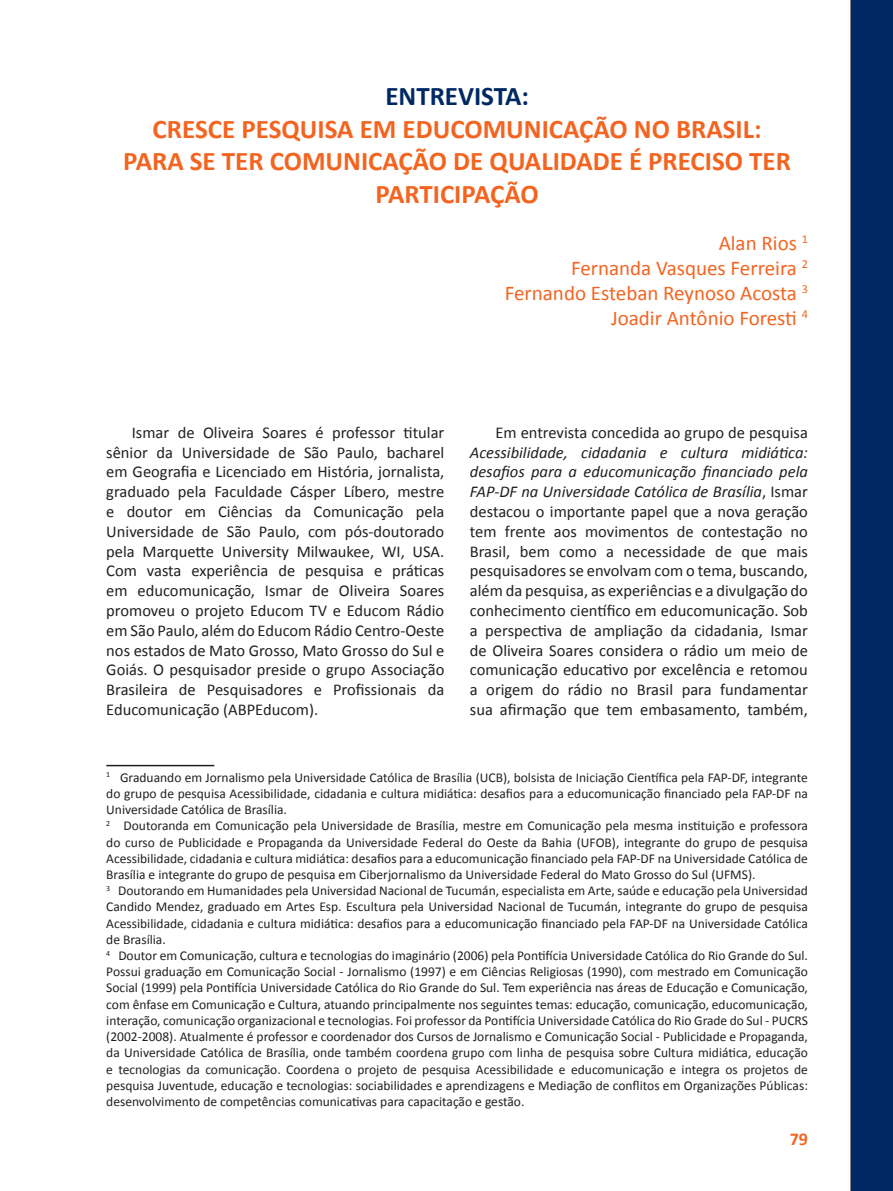
<style>
.page{position:relative;width:893px;height:1191px;background:#fff}
.page>*{position:absolute;margin:0;border:0;box-sizing:border-box;transform-origin:0 0}
.t1{font:700 27px/32.4px "Calibri";color:#f36421;text-align:center}
.t2{font:700 27px "Calibri";color:#002964}
.t3{font:21px/25.2px "Calibri";color:#f36421;text-align:right}
.t4{font:700 18px "Calibri";color:#f36421}
.t5{font:16.5px/19.8px "Calibri";color:#231f20;text-align:justify}
.t6{font:13.5px/16.2px "Calibri";color:#231f20}
.s1{font-style:italic}
</style>
<div class="page">
<div style="left:850px;top:0;width:43px;height:1191px;background:#002964"></div>
<hr style="left:106px;top:765px;width:108px;height:1px;background:#231f20">
<h1 class="t2" style="left:385px;top:79px;width:145px">ENTREVISTA:</h1>
<h1 class="t1" style="left:123px;top:113px;width:669px">CRESCE PESQUISA EM EDUCOMUNICAÇÃO NO BRASIL:<br>PARA SE TER COMUNICAÇÃO DE QUALIDADE É PRECISO TER<br>PARTICIPAÇÃO</h1>
<h2 class="t3" style="left:505px;top:230px;width:305px">Alan Rios <sup>1<br></sup>Fernanda Vasques Ferreira <sup>2<br></sup>Fernando Esteban Reynoso Acosta <sup>3<br></sup>Joadir Antônio Foresti <sup>4</sup></h2>
<p class="t5" style="left:106px;top:422px;width:340px;text-indent:26px">Ismar de Oliveira Soares é professor titular sênior da Universidade de São Paulo, bacharel em Geografia e Licenciado em História, jornalista, graduado pela Faculdade Cásper Líbero, mestre e doutor em Ciências da Comunicação pela Universidade de São Paulo, com pós-doutorado pela Marquette University Milwaukee, WI, USA.<br>Com vasta experiência de pesquisa e práticas em educomunicação, Ismar de Oliveira Soares promoveu o projeto Educom TV e Educom Rádio em São Paulo, além do Educom Rádio Centro-Oeste nos estados de Mato Grosso, Mato Grosso do Sul e Goiás. O pesquisador preside o grupo Associação Brasileira de Pesquisadores e Profissionais da Educomunicação (ABPEducom).</p>
<p class="t5" style="left:495px;top:422px;width:314px">Em entrevista concedida ao grupo de pesquisa</p>
<p class="t5" style="left:470px;top:442px;width:340px"><span class="s1">Acessibilidade, cidadania e cultura midiática: desafios para a educomunicação financiado pela FAP-DF na Universidade Católica de Brasília</span>, Ismar destacou o importante papel que a nova geração tem frente aos movimentos de contestação no Brasil, bem como a necessidade de que mais pesquisadores se envolvam com o tema, buscando, além da pesquisa, as experiências e a divulgação do conhecimento científico em educomunicação. Sob a perspectiva de ampliação da cidadania, Ismar de Oliveira Soares considera o rádio um meio de comunicação educativo por excelência e retomou a origem do rádio no Brasil para fundamentar sua afirmação que tem embasamento, também,</p>
<p class="t6" style="left:106px;top:769px;width:703px"><sup>1</sup> Graduando em Jornalismo pela Universidade Católica de Brasília (UCB), bolsista de Iniciação Científica pela FAP-DF, integrante do grupo de pesquisa Acessibilidade, cidadania e cultura midiática: desafios para a educomunicação financiado pela FAP-DF na Universidade Católica de Brasília.<br><sup>2</sup> Doutoranda em Comunicação pela Universidade de Brasília, mestre em Comunicação pela mesma instituição e professora do curso de Publicidade e Propaganda da Universidade Federal do Oeste da Bahia (UFOB), integrante do grupo de pesquisa Acessibilidade, cidadania e cultura midiática: desafios para a educomunicação financiado pela FAP-DF na Universidade Católica de Brasília e integrante do grupo de pesquisa em Ciberjornalismo da Universidade Federal do Mato Grosso do Sul (UFMS).<br><sup>3</sup> Doutorando em Humanidades pela Universidad Nacional de Tucumán, especialista em Arte, saúde e educação pela Universidad Candido Mendez, graduado em Artes Esp. Escultura pela Universidad Nacional de Tucumán, integrante do grupo de pesquisa Acessibilidade, cidadania e cultura midiática: desafios para a educomunicação financiado pela FAP-DF na Universidade Católica de Brasília.<br><sup>4</sup> Doutor em Comunicação, cultura e tecnologias do imaginário (2006) pela Pontifícia Universidade Católica do Rio Grande do Sul.<br>Possui graduação em Comunicação Social - Jornalismo (1997) e em Ciências Religiosas (1990), com mestrado em Comunicação Social (1999) pela Pontifícia Universidade Católica do Rio Grande do Sul. Tem experiência nas áreas de Educação e Comunicação, com ênfase em Comunicação e Cultura, atuando principalmente nos seguintes temas: educação, comunicação, educomunicação, interação, comunicação organizacional e tecnologias. Foi professor da Pontifícia Universidade Católica do Rio Grade do Sul - PUCRS (2002-2008). Atualmente é professor e coordenador dos Cursos de Jornalismo e Comunicação Social - Publicidade e Propaganda, da Universidade Católica de Brasília, onde também coordena grupo com linha de pesquisa sobre Cultura midiática, educação e tecnologias da comunicação. Coordena o projeto de pesquisa Acessibilidade e educomunicação e integra os projetos de pesquisa Juventude, educação e tecnologias: sociabilidades e aprendizagens e Mediação de conflitos em Organizações Públicas: desenvolvimento de competências comunicativas para capacitação e gestão.</p>
<h3 class="t4" style="left:790px;top:1127px;width:20px">79</h3>
</div>
